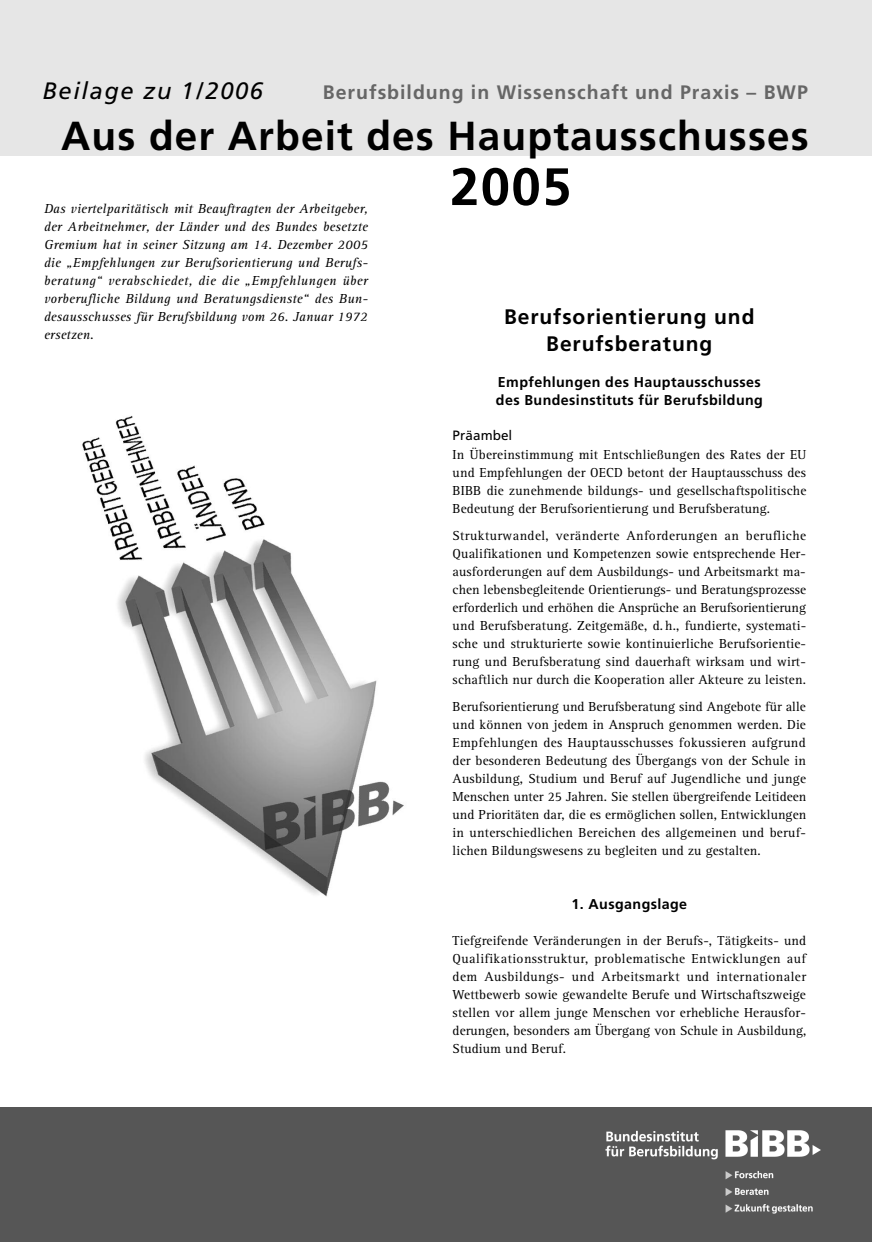
<style>
.page{position:relative;width:872px;height:1242px;background:#fff}
.page>*{position:absolute;margin:0;border:0;box-sizing:border-box;transform-origin:0 0}
.t1{font:700 52.5px "Frutiger";color:#000}
.t2{font:700 40.5px "Frutiger";letter-spacing:.03em;color:#000}
.t3{font:italic 23.7px "Frutiger";letter-spacing:.065em;color:#000}
.t4{font:700 21px/27px "Frutiger";letter-spacing:.045em;color:#000;text-align:center}
.t5{font:700 19.5px "Frutiger";letter-spacing:.05em;color:#666}
.t6{font:700 14.25px/18px "Frutiger";letter-spacing:.03em;color:#000}
.t7{font:13.5px/18px "Rotis Serif";letter-spacing:.01em;color:#000;text-align:justify}
.t8{font:italic 13.5px/18px "Rotis Serif";letter-spacing:.01em;color:#000;text-align:justify}
.t9{font:13.5px "Frutiger";letter-spacing:.005em;color:#000}
</style>
<div class="page">
<div style="left:0;top:0;width:872px;height:155px;background:#e6e6e6"></div>
<div style="left:0;top:1107px;width:872px;height:135px;background:#565656"></div>
<img style="left:82px;top:415px;width:322px;height:482px">
<h3 class="t3" style="left:43px;top:81px;width:222px">Beilage zu 1/2006</h3>
<h3 class="t5" style="left:323px;top:84px;width:486px">Berufsbildung in Wissenschaft und Praxis – BWP</h3>
<h2 class="t2" style="left:61px;top:120px;width:749px">Aus der Arbeit des Hauptausschusses</h2>
<h1 class="t1" style="left:450px;top:166px;width:123px">2005</h1>
<p class="t8" style="left:44px;top:201px;width:325px">Das viertelparitätisch mit Beauftragten der Arbeitgeber, der Arbeitnehmer, der Länder und des Bundes besetzte Gremium hat in seiner Sitzung am 14. Dezember 2005 die „Empfehlungen zur Berufsorientierung und Berufs&shy;beratung“ verabschiedet, die die „Empfehlungen über vorberufliche Bildung und Beratungsdienste“ des Bun&shy;desausschusses für Berufsbildung vom 26. Januar 1972 ersetzen.</p>
<h3 class="t4" style="left:504px;top:305px;width:252px">Berufsorientierung und<br>Berufsberatung</h3>
<p class="t6" style="left:496px;top:374px;width:268px">Empfehlungen des Hauptausschusses des Bundesinstituts für Berufsbildung</p>
<p class="t9" style="left:452px;top:429px;width:61px">Präambel</p>
<p class="t7" style="left:452px;top:447px;width:355px">In Übereinstimmung mit Entschließungen des Rates der EU und Empfehlungen der OECD betont der Hauptausschuss des BIBB die zunehmende bildungs- und gesellschaftspolitische Bedeutung der Berufsorientierung und Berufsberatung.</p>
<p class="t7" style="left:452px;top:528px;width:355px">Strukturwandel, veränderte Anforderungen an berufliche Qualifikationen und Kompetenzen sowie entsprechende Her&shy;ausforderungen auf dem Ausbildungs- und Arbeitsmarkt ma&shy;chen lebensbegleitende Orientierungs- und Beratungsprozesse erforderlich und erhöhen die Ansprüche an Berufsorientierung und Berufsberatung. Zeitgemäße, d. h., fundierte, systemati&shy;sche und strukturierte sowie kontinuierliche Berufsorientie&shy;rung und Berufsberatung sind dauerhaft wirksam und wirt&shy;schaftlich nur durch die Kooperation aller Akteure zu leisten.</p>
<p class="t7" style="left:452px;top:699px;width:355px">Berufsorientierung und Berufsberatung sind Angebote für alle und können von jedem in Anspruch genommen werden. Die Empfehlungen des Hauptausschusses fokussieren aufgrund der besonderen Bedeutung des Übergangs von der Schule in Ausbildung, Studium und Beruf auf Jugendliche und junge Menschen unter 25 Jahren. Sie stellen übergreifende Leitideen und Prioritäten dar, die es ermöglichen sollen, Entwicklungen in unterschiedlichen Bereichen des allgemeinen und beruf&shy;lichen Bildungswesens zu begleiten und zu gestalten.</p>
<p class="t6" style="left:571px;top:896px;width:117px">1. Ausgangslage</p>
<p class="t7" style="left:452px;top:933px;width:355px">Tiefgreifende Veränderungen in der Berufs-, Tätigkeits- und Qualifikationsstruktur, problematische Entwicklungen auf dem Ausbildungs- und Arbeitsmarkt und internationaler Wettbewerb sowie gewandelte Berufe und Wirtschaftszweige stellen vor allem junge Menschen vor erhebliche Herausfor&shy;derungen, besonders am Übergang von Schule in Ausbildung, Studium und Beruf.</p>
</div>
